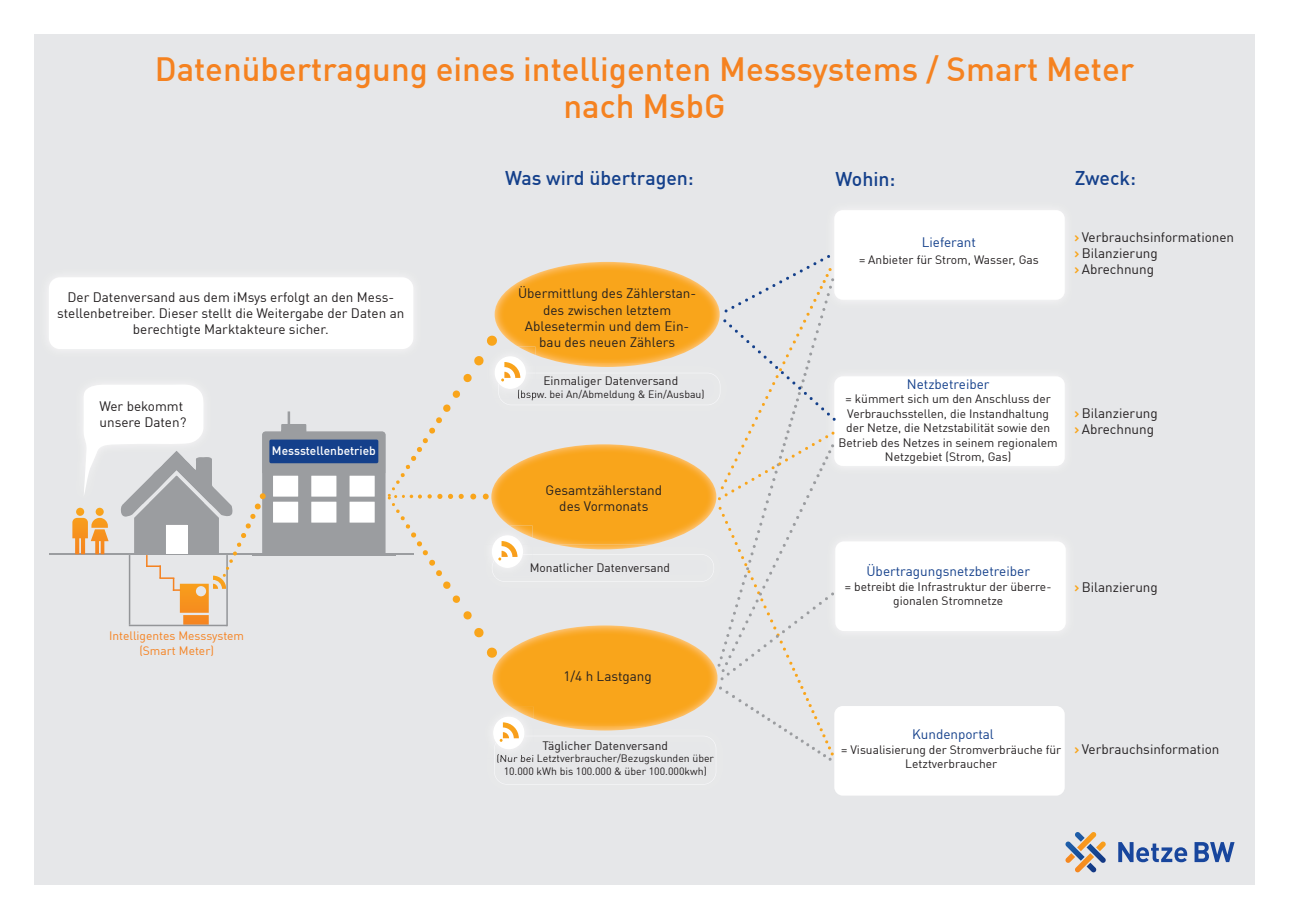
<style>
.page{position:relative;width:1289px;height:919px;background:#fff}
.page>*{position:absolute;margin:0;border:0;box-sizing:border-box;transform-origin:0 0}
.t1{font:500 33px/37.5px "En BWDIN Pro";color:#f58220;text-align:center}
.t2{font:500 19.5px "En BWDIN Pro";color:#14408b}
.t3{font:13.5px/16.2px "En BWDIN Pro";color:#231f20;text-align:center}
.t4{font:13.5px "En BWDIN Pro";color:#14408b}
.t5{font:12px/14.4px "En BWDIN Pro";color:#231f20;text-align:center}
.t6{font:12px/14.4px "En BWDIN Pro";color:#f58220;text-align:center}
.t7{font:500 12px "En BWDIN Pro";color:#fff}
.t8{font:10.5px/12.6px "En BWDIN Pro";color:#231f20;text-align:center}
.s1{font-weight:500;font-size:12px;color:#f9a51b}
</style>
<div class="page">
<div style="left:34px;top:34px;width:1220px;height:850px;background:#e6e7e9"></div>
<img style="left:496px;top:554px;width:218px;height:28px">
<img style="left:492px;top:554px;width:40px;height:23px">
<div style="left:492px;top:535px;width:31px;height:33px;background:#fff;border-radius:50%"></div>
<svg style="left:498px;top:544px;width:19px;height:16px"></svg>
<img style="left:506px;top:730px;width:199px;height:55px">
<img style="left:494px;top:735px;width:222px;height:49px">
<img style="left:494px;top:262px;width:223px;height:101px">
<img style="left:565px;top:363px;width:85px;height:4px">
<div style="left:49px;top:277px;width:364px;height:72px;background:#fff;border-radius:11px"></div>
<div style="left:834px;top:210px;width:230px;height:90px;background:#fff;border-radius:9px"></div>
<div style="left:834px;top:376px;width:230px;height:90px;background:#fff;border-radius:9px"></div>
<div style="left:835px;top:541px;width:230px;height:90px;background:#fff;border-radius:9px"></div>
<div style="left:834px;top:706px;width:230px;height:89px;background:#fff;border-radius:9px"></div>
<hr style="left:49px;top:553px;width:364px;height:2px;background:#9b9da0">
<img style="left:492px;top:625px;width:225px;height:101px">
<img style="left:560px;top:726px;width:90px;height:4px">
<img style="left:491px;top:444px;width:225px;height:100px">
<img style="left:555px;top:544px;width:97px;height:5px">
<img style="left:509px;top:525px;width:23px;height:12px">
<svg style="left:474px;top:356px;width:10px;height:10px"></svg>
<svg style="left:486px;top:335px;width:11px;height:11px"></svg>
<svg style="left:486px;top:646px;width:11px;height:12px"></svg>
<svg style="left:72px;top:373px;width:416px;height:265px"></svg>
<svg style="left:1118px;top:842px;width:116px;height:20px"></svg>
<svg style="left:1065px;top:832px;width:40px;height:40px"></svg>
<div style="left:166px;top:525px;width:21px;height:28px;background:#fff"></div>
<img style="left:485px;top:346px;width:50px;height:52px">
<img style="left:488px;top:363px;width:47px;height:35px">
<img style="left:498px;top:372px;width:37px;height:26px">
<img style="left:518px;top:346px;width:17px;height:9px">
<img style="left:518px;top:389px;width:17px;height:9px">
<div style="left:494px;top:356px;width:32px;height:33px;background:#fff;border-radius:50%"></div>
<svg style="left:501px;top:362px;width:19px;height:19px"></svg>
<img style="left:492px;top:706px;width:42px;height:20px">
<img style="left:493px;top:727px;width:41px;height:11px">
<img style="left:494px;top:735px;width:40px;height:23px">
<img style="left:511px;top:706px;width:23px;height:12px">
<img style="left:497px;top:754px;width:37px;height:4px">
<div style="left:493px;top:716px;width:31px;height:33px;background:#fff;border-radius:50%"></div>
<svg style="left:499px;top:722px;width:20px;height:19px"></svg>
<svg style="left:717px;top:255px;width:118px;height:506px"></svg>
<h1 class="t1" style="left:155px;top:46px;width:981px">Datenübertragung eines intelligenten Messsystems / Smart Meter nach MsbG</h1>
<h2 class="t2" style="left:505px;top:162px;width:190px">Was wird übertragen:</h2>
<h2 class="t2" style="left:835px;top:163px;width:61px">Wohin:</h2>
<h2 class="t2" style="left:1074px;top:162px;width:63px">Zweck:</h2>
<p class="t3" style="left:57px;top:287px;width:348px">Der Datenversand aus dem iMsys erfolgt an den Mess&shy;stellenbetreiber. Dieser stellt die Weitergabe der Daten an berechtigte Marktakteure sicher.</p>
<p class="t3" style="left:99px;top:397px;width:88px;text-align:left">Wer bekommt unsere Daten?</p>
<p class="t7" style="left:272px;top:440px;width:105px">Messstellenbetrieb</p>
<p class="t6" style="left:109px;top:627px;width:137px">Intelligentes Messsystem (Smart Meter)</p>
<p class="t3" style="left:518px;top:284px;width:180px">Übermittlung des Zählerstan&shy;des zwischen letztem<br>Ablesetermin und dem Ein&shy;bau des neuen Zählers</p>
<p class="t5" style="left:543px;top:372px;width:136px">Einmaliger Datenversand</p>
<p class="t8" style="left:517px;top:387px;width:189px">(bspw. bei An/Abmeldung &amp; Ein/Ausbau)</p>
<p class="t3" style="left:545px;top:480px;width:118px">Gesamtzählerstand des Vormonats</p>
<p class="t5" style="left:530px;top:559px;width:142px">Monatlicher Datenversand</p>
<p class="t3" style="left:563px;top:666px;width:90px">1/4 h Lastgang</p>
<p class="t5" style="left:542px;top:737px;width:127px">Täglicher Datenversand</p>
<p class="t8" style="left:496px;top:751px;width:219px">(Nur bei Letztverbraucher/Bezugskunden über<br>10.000 kWh bis 100.000 &amp; über 100.000kwh)</p>
<p class="t4" style="left:921px;top:232px;width:56px">Lieferant</p>
<p class="t5" style="left:859px;top:251px;width:181px">= Anbieter für Strom, Wasser, Gas</p>
<p class="t3" style="left:1074px;top:227px;width:161px;text-align:left"><span class="s1">›</span> Verbrauchsinformationen <span class="s1">›</span> Bilanzierung<br><span class="s1">›</span> Abrechnung</p>
<p class="t4" style="left:906px;top:373px;width:84px">Netzbetreiber</p>
<p class="t5" style="left:838px;top:390px;width:221px">= kümmert sich um den Anschluss der Verbrauchsstellen, die Instandhaltung der Netze, die Netzstabilität sowie den Betrieb des Netzes in seinem regionalem Netzgebiet (Strom, Gas)</p>
<p class="t3" style="left:1074px;top:403px;width:85px;text-align:left"><span class="s1">›</span> Bilanzierung <span class="s1">›</span> Abrechnung</p>
<p class="t4" style="left:866px;top:561px;width:165px">Übertragungsnetzbetreiber</p>
<p class="t5" style="left:845px;top:578px;width:208px">= betreibt die Infrastruktur der überre&shy;gionalen Stromnetze</p>
<p class="t3" style="left:1074px;top:577px;width:85px"><span class="s1">›</span> Bilanzierung</p>
<p class="t4" style="left:912px;top:723px;width:83px">Kundenportal</p>
<p class="t5" style="left:841px;top:741px;width:222px">= Visualisierung der Stromverbräuche für<br>Letztverbraucher</p>
<p class="t3" style="left:1074px;top:740px;width:146px"><span class="s1">›</span> Verbrauchsinformation</p>
</div>
